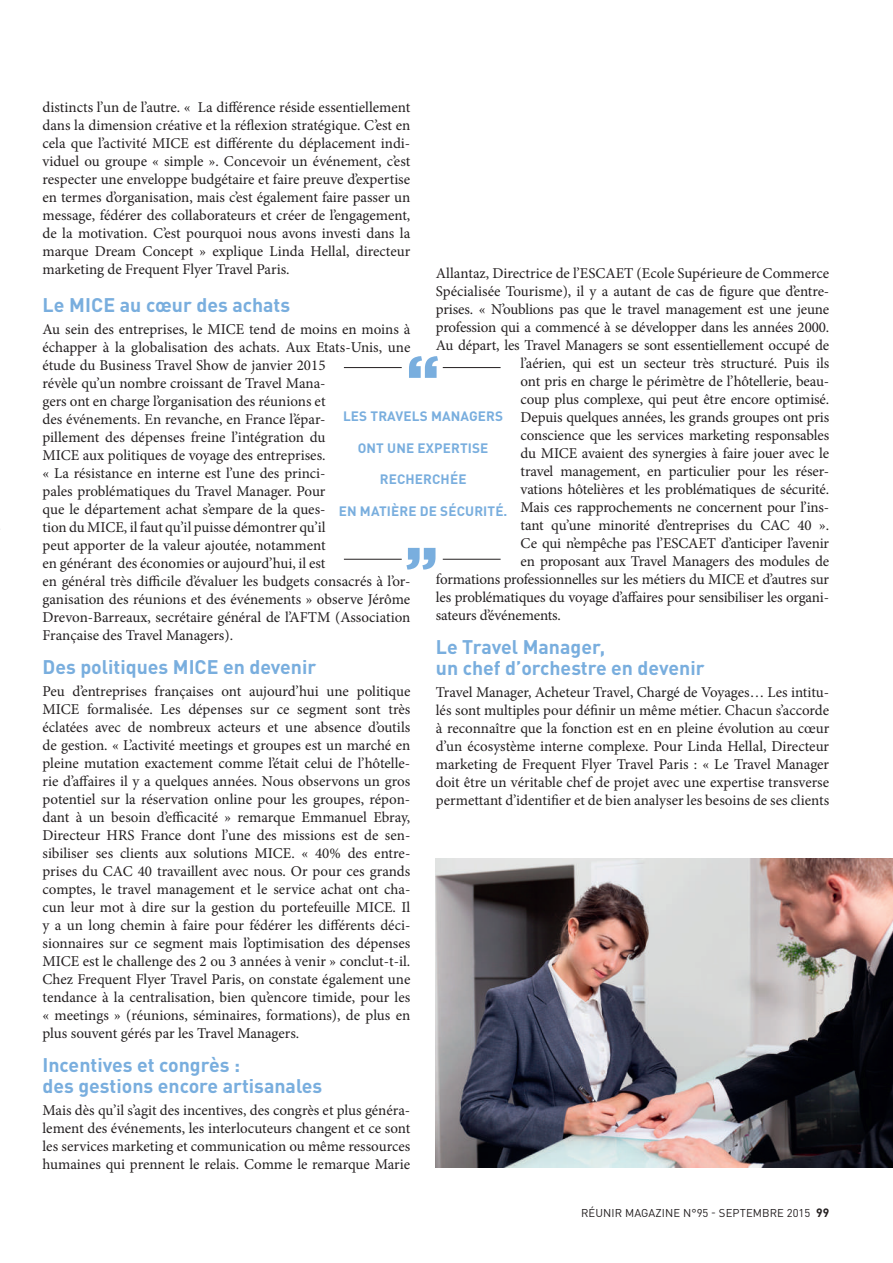
<style>
.page{position:relative;width:893px;height:1263px;background:#fff}
.page>*{position:absolute;margin:0;border:0;box-sizing:border-box;transform-origin:0 0}
.t1{font:700 19.5px/21px "DIN Pro";color:#79aede}
.t2{font:15px/18px "Minion Pro";letter-spacing:-.01em;color:#231f20;text-align:justify}
.t3{font:700 13.5px "DIN Pro";letter-spacing:.01em;color:#79aede}
.t4{font:11.25px "DIN Pro";letter-spacing:.01em;color:#231f20}
.s1{font-weight:700;font-size:12px}
</style>
<div class="page">
<img style="left:436px;top:859px;width:457px;height:308px">
<svg style="left:409px;top:356px;width:29px;height:22px"></svg>
<hr style="left:344px;top:367px;width:58px;height:1px;background:#231f20">
<hr style="left:443px;top:367px;width:58px;height:1px;background:#231f20">
<svg style="left:406px;top:548px;width:29px;height:22px"></svg>
<hr style="left:443px;top:559px;width:58px;height:1px;background:#231f20">
<hr style="left:344px;top:559px;width:58px;height:1px;background:#231f20">
<p class="t2" style="left:43px;top:98px;width:369px">distincts l’un de l’autre. « La différence réside essentiellement dans la dimension créative et la réflexion stratégique. C’est en cela que l’activité MICE est différente du déplacement indi&shy;viduel ou groupe « simple ». Concevoir un événement, c’est respecter une enveloppe budgétaire et faire preuve d’expertise en termes d’organisation, mais c’est également faire passer un message, fédérer des collaborateurs et créer de l’engagement, de la motivation. C’est pourquoi nous avons investi dans la marque Dream Concept » explique Linda Hellal, directeur marketing de Frequent Flyer Travel Paris.</p>
<h1 class="t1" style="left:43px;top:294px;width:249px">Le MICE au cœur des achats</h1>
<p class="t2" style="left:43px;top:320px;width:369px;text-align:left">Au sein des entreprises, le MICE tend de moins en moins à échapper à la globalisation des achats. Aux Etats-Unis, une étude du Business Travel Show de janvier 2015<br>révèle qu’un nombre croissant de Travel Mana-<br>gers ont en charge l’organisation des réunions et<br>des événements. En revanche, en France l’épar-<br>pillement des dépenses freine l’intégration du<br>MICE aux politiques de voyage des entreprises.<br>« La résistance en interne est l’une des princi-<br>pales problématiques du Travel Manager. Pour<br>que le département achat s’empare de la ques-<br>tion du MICE, il faut qu’il puisse démontrer qu’il<br>peut apporter de la valeur ajoutée, notamment<br>en générant des économies or aujourd’hui, il est<br>en général très difficile d’évaluer les budgets consacrés à l’or&shy;ganisation des réunions et des événements » observe Jérôme Drevon-Barreaux, secrétaire général de l’AFTM (Association Française des Travel Managers).</p>
<h1 class="t1" style="left:43px;top:656px;width:275px">Des politiques MICE en devenir</h1>
<p class="t2" style="left:43px;top:682px;width:369px">Peu d’entreprises françaises ont aujourd’hui une politique MICE formalisée. Les dépenses sur ce segment sont très éclatées avec de nombreux acteurs et une absence d’outils de gestion. « L’activité meetings et groupes est un marché en pleine mutation exactement comme l’était celui de l’hôtelle&shy;rie d’affaires il y a quelques années. Nous observons un gros potentiel sur la réservation online pour les groupes, répon&shy;dant à un besoin d’efficacité » remarque Emmanuel Ebray, Directeur HRS France dont l’une des missions est de sen&shy;sibiliser ses clients aux solutions MICE. « 40% des entre&shy;prises du CAC 40 travaillent avec nous. Or pour ces grands comptes, le travel management et le service achat ont cha&shy;cun leur mot à dire sur la gestion du portefeuille MICE. Il y a un long chemin à faire pour fédérer les différents déci&shy;sionnaires sur ce segment mais l’optimisation des dépenses MICE est le challenge des 2 ou 3 années à venir » conclut-t-il.<br>Chez Frequent Flyer Travel Paris, on constate également une tendance à la centralisation, bien qu’encore timide, pour les « meetings » (réunions, séminaires, formations), de plus en plus souvent gérés par les Travel Managers.</p>
<h1 class="t1" style="left:43px;top:1054px;width:281px">Incentives et congrès :<br>des gestions encore artisanales</h1>
<p class="t2" style="left:43px;top:1101px;width:369px">Mais dès qu’il s’agit des incentives, des congrès et plus généra&shy;lement des événements, les interlocuteurs changent et ce sont les services marketing et communication ou même ressources humaines qui prennent le relais. Comme le remarque Marie</p>
<p class="t2" style="left:436px;top:265px;width:395px">Allantaz, Directrice de l’ESCAET (Ecole Supérieure de Commerce</p>
<p class="t2" style="left:436px;top:283px;width:395px">Spécialisée Tourisme), il y a autant de cas de figure que d’entre-</p>
<p class="t2" style="left:436px;top:301px;width:395px">prises. « N’oublions pas que le travel management est une jeune</p>
<p class="t2" style="left:436px;top:319px;width:395px">profession qui a commencé à se développer dans les années 2000.</p>
<p class="t2" style="left:436px;top:337px;width:395px">Au départ, les Travel Managers se sont essentiellement occupé de</p>
<p class="t2" style="left:521px;top:355px;width:310px">l’aérien, qui est un secteur très structuré. Puis ils</p>
<p class="t2" style="left:521px;top:373px;width:310px">ont pris en charge le périmètre de l’hôtellerie, beau-</p>
<p class="t2" style="left:521px;top:391px;width:310px">coup plus complexe, qui peut être encore optimisé.</p>
<p class="t2" style="left:521px;top:409px;width:310px">Depuis quelques années, les grands groupes ont pris</p>
<p class="t2" style="left:521px;top:427px;width:310px">conscience que les services marketing responsables</p>
<p class="t2" style="left:521px;top:445px;width:310px">du MICE avaient des synergies à faire jouer avec le</p>
<p class="t2" style="left:521px;top:463px;width:310px">travel management, en particulier pour les réser-</p>
<p class="t2" style="left:521px;top:481px;width:310px">vations hôtelières et les problématiques de sécurité.</p>
<p class="t2" style="left:521px;top:499px;width:310px">Mais ces rapprochements ne concernent pour l’ins-</p>
<p class="t2" style="left:521px;top:517px;width:310px">tant qu’une minorité d’entreprises du CAC 40 ».</p>
<p class="t2" style="left:521px;top:535px;width:310px">Ce qui n’empêche pas l’ESCAET d’anticiper l’avenir</p>
<p class="t2" style="left:521px;top:553px;width:310px">en proposant aux Travel Managers des modules de</p>
<p class="t2" style="left:436px;top:571px;width:395px">formations professionnelles sur les métiers du MICE et d’autres sur</p>
<p class="t2" style="left:436px;top:589px;width:395px">les problématiques du voyage d’affaires pour sensibiliser les organi-</p>
<p class="t2" style="left:436px;top:607px;width:127px">sateurs d’événements.</p>
<h1 class="t1" style="left:436px;top:636px;width:270px">Le Travel Manager,<br>un chef d’orchestre en devenir</h1>
<p class="t2" style="left:436px;top:684px;width:395px">Travel Manager, Acheteur Travel, Chargé de Voyages… Les intitu&shy;lés sont multiples pour définir un même métier. Chacun s’accorde à reconnaître que la fonction est en en pleine évolution au cœur d’un écosystème interne complexe. Pour Linda Hellal, Directeur marketing de Frequent Flyer Travel Paris : « Le Travel Manager doit être un véritable chef de projet avec une expertise transverse permettant d’identifier et de bien analyser les besoins de ses clients</p>
<p class="t3" style="left:343px;top:407px;width:162px">LES TRAVELS MANAGERS</p>
<p class="t3" style="left:358px;top:438px;width:132px">ONT UNE EXPERTISE</p>
<p class="t3" style="left:380px;top:470px;width:88px">RECHERCHÉE</p>
<p class="t3" style="left:339px;top:501px;width:170px">EN MATIÈRE DE SÉCURITÉ.</p>
<p class="t4" style="left:581px;top:1205px;width:250px">RÉUNIR MAGAZINE N°95 - SEPTEMBRE 2015 <span class="s1">99</span></p>
</div>
